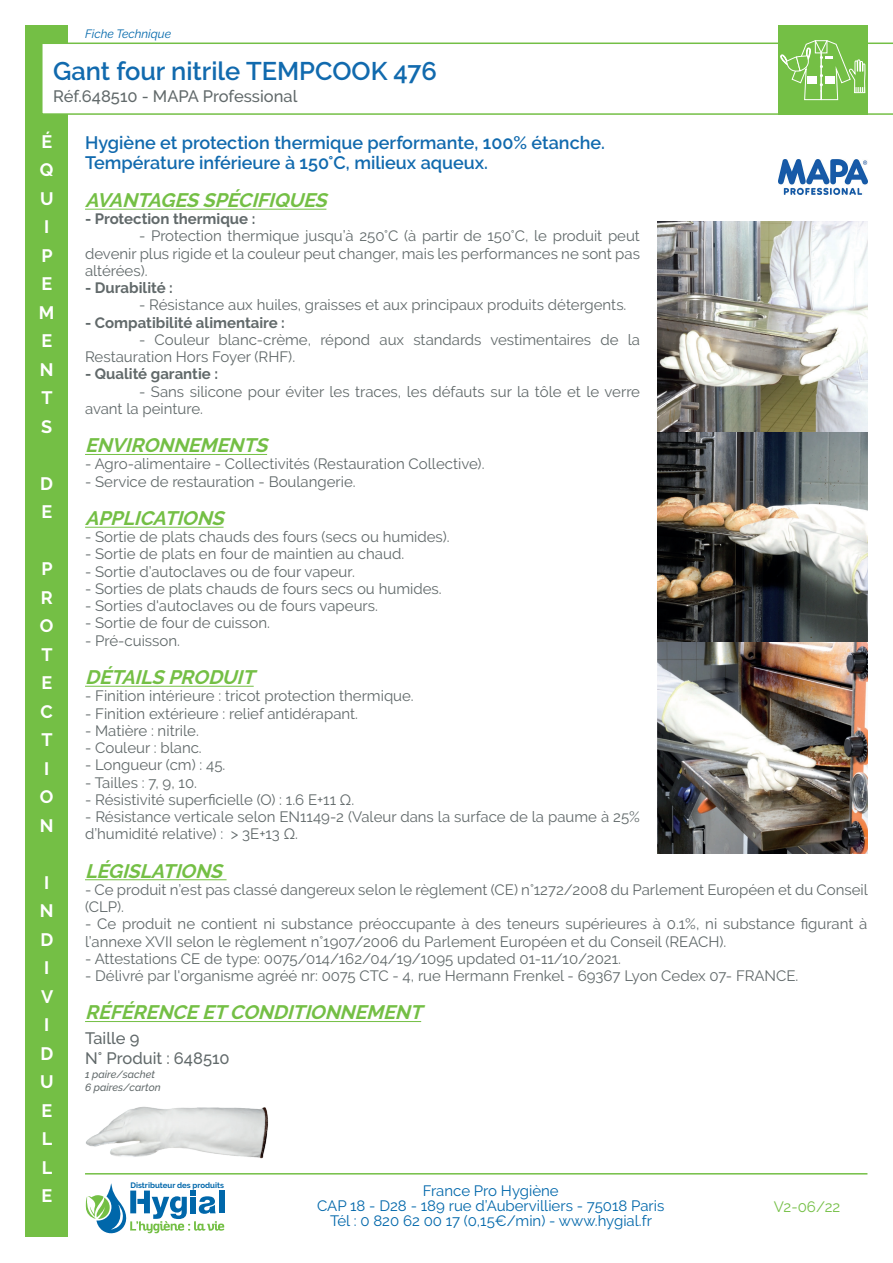
<style>
.page{position:relative;width:893px;height:1263px;background:#fff}
.page>*{position:absolute;margin:0;border:0;box-sizing:border-box;transform-origin:0 0}
.t1{font:600 25.5px "Raleway";color:#116aae}
.t2{font:italic 700 19.5px "Raleway";color:#74bf45}
.t3{font:600 18px/19.5px "Raleway";color:#116aae}
.t4{font:700 18px/28.5px "Raleway";color:#fff}
.t5{font:500 16.5px/19.5px "Raleway";color:#61696a}
.t6{font:15px/17.2px "Raleway";color:#61696a}
.t7{font:15px/15px "Raleway";color:#0067aa;text-align:center}
.t8{font:700 15px "Raleway";color:#61696a}
.t9{font:15px "Raleway";color:#74bf45}
.t10{font:italic 12px "Raleway";color:#0067aa}
.t11{font:italic 500 10.5px/13.5px "Raleway";color:#61696a}
.t12{font:700 7.8px "Raleway";color:#0067aa}
</style>
<div class="page">
<hr style="left:85px;top:1173px;width:782px;height:1px;background:#74bf45">
<div style="left:26px;top:26px;width:42px;height:1211px;background:#74bf45"></div>
<svg style="left:85px;top:1183px;width:139px;height:50px"></svg>
<svg style="left:42px;top:43px;width:851px;height:72px"></svg>
<div style="left:778px;top:26px;width:89px;height:89px;background:#74bf45"></div>
<hr style="left:85px;top:209px;width:241px;height:1px;background:#74bf45">
<hr style="left:85px;top:454px;width:182px;height:1px;background:#74bf45">
<hr style="left:85px;top:527px;width:139px;height:1px;background:#74bf45">
<hr style="left:85px;top:686px;width:169px;height:1px;background:#74bf45">
<hr style="left:85px;top:879px;width:142px;height:1px;background:#74bf45">
<hr style="left:85px;top:1021px;width:336px;height:1px;background:#74bf45">
<svg style="left:780px;top:40px;width:86px;height:61px"></svg>
<img style="left:778px;top:160px;width:89px;height:34px">
<img style="left:657px;top:222px;width:210px;height:632px">
<img style="left:86px;top:1106px;width:183px;height:53px">
<p class="t10" style="left:85px;top:27px;width:88px">Fiche Technique</p>
<h1 class="t1" style="left:53px;top:56px;width:385px">Gant four nitrile TEMPCOOK 476</h1>
<p class="t5" style="left:53px;top:86px;width:246px">Réf.648510 - MAPA Professional</p>
<p class="t4" style="left:39px;top:127px;width:17px">É<br>Q<br>U<br>I<br>P<br>E<br>M<br>E<br>N<br>T<br>S</p>
<p class="t4" style="left:40px;top:469px;width:14px">D<br>E</p>
<p class="t4" style="left:40px;top:555px;width:15px">P<br>R<br>O<br>T<br>E<br>C<br>T<br>I<br>O<br>N</p>
<p class="t4" style="left:40px;top:868px;width:15px">I<br>N<br>D<br>I<br>V<br>I<br>D<br>U<br>E<br>L<br>L<br>E</p>
<p class="t3" style="left:85px;top:133px;width:521px">Hygiène et protection thermique performante, 100% étanche.<br>Température inférieure à 150°C, milieux aqueux.</p>
<h2 class="t2" style="left:85px;top:189px;width:249px">AVANTAGES SPÉCIFIQUES</h2>
<p class="t8" style="left:85px;top:210px;width:172px">- Protection thermique :</p>
<p class="t6" style="left:85px;top:227px;width:556px;text-align:justify;text-indent:54px">- Protection thermique jusqu’à 250°C (à partir de 150°C, le produit peut devenir plus rigide et la couleur peut changer, mais les performances ne sont pas altérées).</p>
<p class="t8" style="left:85px;top:279px;width:89px">- Durabilité :</p>
<p class="t6" style="left:139px;top:296px;width:489px">- Résistance aux huiles, graisses et aux principaux produits détergents.</p>
<p class="t8" style="left:85px;top:314px;width:201px">- Compatibilité alimentaire :</p>
<p class="t6" style="left:85px;top:331px;width:556px;text-indent:54px">- Couleur blanc-crème, répond aux standards vestimentaires de la<br>Restauration Hors Foyer (RHF).</p>
<p class="t8" style="left:85px;top:366px;width:135px">- Qualité garantie :</p>
<p class="t6" style="left:85px;top:383px;width:556px;text-indent:54px">- Sans silicone pour éviter les traces, les défauts sur la tôle et le verre avant la peinture.</p>
<h2 class="t2" style="left:85px;top:434px;width:190px">ENVIRONNEMENTS</h2>
<p class="t6" style="left:85px;top:455px;width:401px">- Agro-alimentaire - Collectivités (Restauration Collective).</p>
<p class="t6" style="left:85px;top:473px;width:272px">- Service de restauration - Boulangerie.</p>
<h2 class="t2" style="left:85px;top:507px;width:146px">APPLICATIONS</h2>
<p class="t6" style="left:85px;top:528px;width:366px">- Sortie de plats chauds des fours (secs ou humides).</p>
<p class="t6" style="left:85px;top:545px;width:321px">- Sortie de plats en four de maintien au chaud.</p>
<p class="t6" style="left:85px;top:563px;width:271px">- Sortie d’autoclaves ou de four vapeur.</p>
<p class="t6" style="left:85px;top:580px;width:358px">- Sorties de plats chauds de fours secs ou humides.</p>
<p class="t6" style="left:85px;top:597px;width:294px">- Sorties d'autoclaves ou de fours vapeurs.</p>
<p class="t6" style="left:85px;top:614px;width:186px">- Sortie de four de cuisson.</p>
<p class="t6" style="left:85px;top:632px;width:97px">- Pré-cuisson.</p>
<h2 class="t2" style="left:85px;top:666px;width:177px">DÉTAILS PRODUIT</h2>
<p class="t6" style="left:85px;top:687px;width:330px">- Finition intérieure : tricot protection thermique.</p>
<p class="t6" style="left:85px;top:704px;width:274px">- Finition extérieure : relief antidérapant.</p>
<p class="t6" style="left:85px;top:722px;width:115px">- Matière : nitrile.</p>
<p class="t6" style="left:85px;top:739px;width:118px">- Couleur : blanc.</p>
<p class="t6" style="left:85px;top:756px;width:142px">- Longueur (cm) : 45.</p>
<p class="t6" style="left:85px;top:773px;width:114px">- Tailles : 7, 9, 10.</p>
<p class="t6" style="left:85px;top:791px;width:271px">- Résistivité superficielle (O) : 1.6 E+11 Ω.</p>
<p class="t6" style="left:85px;top:808px;width:556px">- Résistance verticale selon EN1149-2 (Valeur dans la surface de la paume à 25% d’humidité relative) : &gt; 3E+13 Ω.</p>
<h2 class="t2" style="left:85px;top:859px;width:144px">LÉGISLATIONS</h2>
<p class="t6" style="left:85px;top:881px;width:784px">- Ce produit n’est pas classé dangereux selon le règlement (CE) n°1272/2008 du Parlement Européen et du Conseil (CLP).</p>
<p class="t6" style="left:85px;top:915px;width:784px">- Ce produit ne contient ni substance préoccupante à des teneurs supérieures à 0.1%, ni substance figurant à l’annexe XVII selon le règlement n°1907/2006 du Parlement Européen et du Conseil (REACH).</p>
<p class="t6" style="left:85px;top:950px;width:537px">- Attestations CE de type: 0075/014/162/04/19/1095 updated 01-11/10/2021.</p>
<p class="t6" style="left:85px;top:967px;width:715px">- Délivré par l'organisme agréé nr: 0075 CTC - 4, rue Hermann Frenkel - 69367 Lyon Cedex 07- FRANCE.</p>
<h2 class="t2" style="left:85px;top:1001px;width:344px">RÉFÉRENCE ETCONDITIONNEMENT</h2>
<p class="t5" style="left:85px;top:1028px;width:146px">Taille 9<br>N° Produit : 648510</p>
<p class="t11" style="left:85px;top:1067px;width:77px">1 paire/sachet<br>6 paires/carton</p>
<p class="t12" style="left:130px;top:1180px;width:95px">Distributeur des produits</p>
<p class="t7" style="left:317px;top:1183px;width:349px">France Pro Hygiène<br>CAP 18 - D28 - 189 rue d’Aubervilliers - 75018 Paris<br>Tél : 0 820 62 00 17 (0,15€/min) - www.hygial.fr</p>
<p class="t9" style="left:774px;top:1198px;width:68px">V2-06/22</p>
</div>
